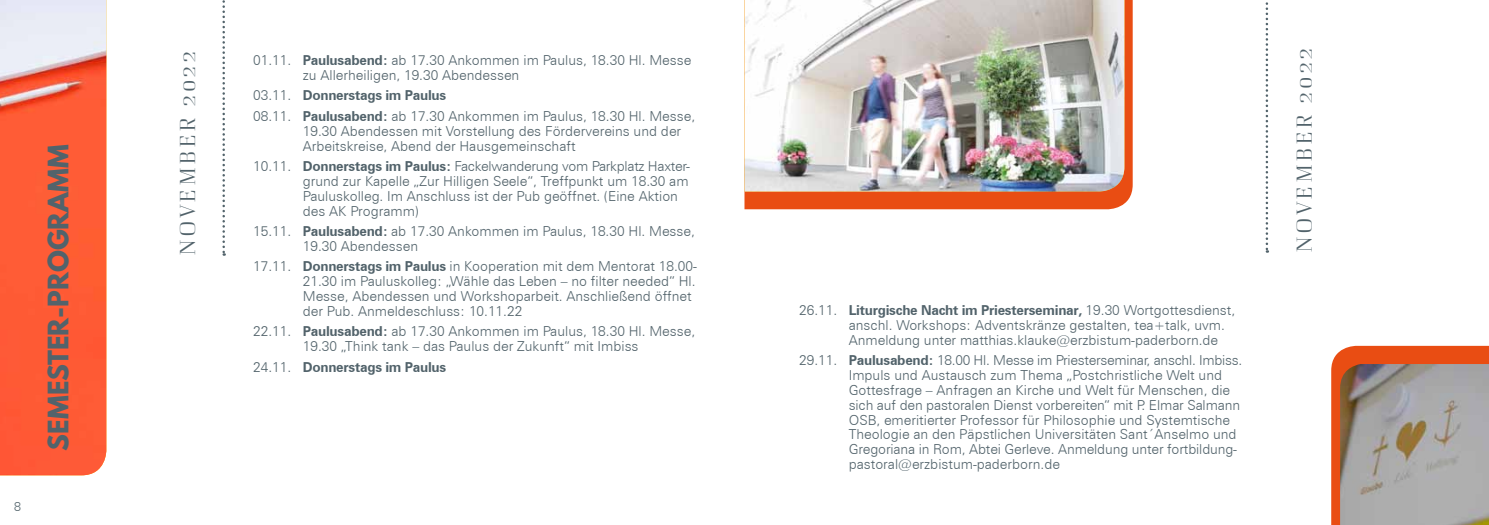
<style>
.page{position:relative;width:1489px;height:525px;background:#fff}
.page>*{position:absolute;margin:0;border:0;box-sizing:border-box;transform-origin:0 0}
.t1{font:700 25px "League Spartan";color:#52636b}
.t2{font:300 22.5px "Curve";letter-spacing:.095em;color:#52636b}
.t3{font:300 13.75px/14.9px "Zurich BT";color:#52636b}
.t4{font:700 13.75px "Zurich BT";letter-spacing:-.02em;color:#52636b}
.t5{font:300 12.5px "Zurich BT";color:#52636b}
.s1{font-weight:700}
.s2{font-weight:300}
</style>
<div class="page">
<img style="left:0;top:0;width:106px;height:475px">
<svg style="left:1331px;top:345px;width:157px;height:179px;background:#ea5923"></svg>
<svg style="left:744px;top:0;width:388px;height:209px;background:#e8561d"></svg>
<img style="left:744px;top:0;width:380px;height:191px">
<img style="left:1339px;top:364px;width:149px;height:160px">
<svg style="left:222px;top:0;width:3px;height:255px"></svg>
<svg style="left:1265px;top:2px;width:2px;height:250px"></svg>
<p class="t5" style="left:14px;top:498px;width:8px">8</p>
<h1 class="t1" style="left:39px;top:450px;width:307px;rotate:-90deg">Semester-programm</h1>
<h2 class="t2" style="left:174px;top:255px;width:207px;rotate:-90deg">November 2022</h2>
<h2 class="t2" style="left:1290px;top:252px;width:207px;rotate:-90deg">November 2022</h2>
<p class="t3" style="left:303px;top:53px;width:390px;text-indent:-50px">01.11. <span class="s1">Paulusabend:</span> ab 17.30 Ankommen im Paulus, 18.30 Hl. Messe zu Allerheiligen, 19.30 Abendessen</p>
<p class="t3" style="left:253px;top:85px;width:443px;line-height:20.5px">03.11. <span class="s1">Donnerstags im Paulus<br></span>08.11. <span class="s1">Paulusabend:</span> ab 17.30 Ankommen im Paulus, 18.30 Hl. Messe,</p>
<p class="t3" style="left:303px;top:123px;width:380px">19.30 Abendessen mit Vorstellung des Fördervereins und der<br>Arbeitskreise, Abend der Hausgemeinschaft</p>
<p class="t3" style="left:303px;top:158px;width:389px;text-indent:-50px">10.11. <span class="s1">Donnerstags im Paulus:</span> Fackelwanderung vom Parkplatz Haxter&shy;grund zur Kapelle „Zur Hilligen Seele“, Treffpunkt um 18.30 am Pauluskolleg. Im Anschluss ist der Pub geöffnet. (Eine Aktion des AK Programm)</p>
<p class="t3" style="left:303px;top:223px;width:393px;text-indent:-50px">15.11. <span class="s1">Paulusabend:</span> ab 17.30 Ankommen im Paulus, 18.30 Hl. Messe,<br>19.30 Abendessen</p>
<p class="t3" style="left:303px;top:259px;width:395px;text-indent:-50px">17.11. <span class="s1">Donnerstags im Paulus</span> in Kooperation mit dem Mentorat 18.00- 21.30 im Pauluskolleg: „Wähle das Leben – no filter needed“ Hl.<br>Messe, Abendessen und Workshoparbeit. Anschließend öffnet der Pub. Anmeldeschluss: 10.11.22</p>
<p class="t3" style="left:253px;top:324px;width:443px;text-align:center">22.11. <span class="s1">Paulusabend:</span> ab 17.30 Ankommen im Paulus, 18.30 Hl. Messe,<br>19.30 „Think tank – das Paulus der Zukunft“ mit Imbiss</p>
<p class="t4" style="left:253px;top:358px;width:195px"><span class="s2">24.11.</span> Donnerstags im Paulus</p>
<p class="t3" style="left:848px;top:302px;width:388px;text-indent:-50px">26.11. <span class="s1">Liturgische Nacht im Priesterseminar,</span> 19.30 Wortgottesdienst, anschl. Workshops: Adventskränze gestalten, tea+talk, uvm.<br>Anmeldung unter matthias.klauke@erzbistum-paderborn.de</p>
<p class="t3" style="left:848px;top:352px;width:395px;text-indent:-50px">29.11. <span class="s1">Paulusabend:</span> 18.00 Hl. Messe im Priesterseminar, anschl. Imbiss.<br>Impuls und Austausch zum Thema „Postchristliche Welt und Gottesfrage – Anfragen an Kirche und Welt für Menschen, die sich auf den pastoralen Dienst vorbereiten“ mit P. Elmar Salmann OSB, emeritierter Professor für Philosophie und Systemtische Theologie an den Päpstlichen Universitäten Sant´Anselmo und Gregoriana in Rom, Abtei Gerleve. Anmeldung unter fortbildung&shy;pastoral@erzbistum-paderborn.de</p>
</div>
